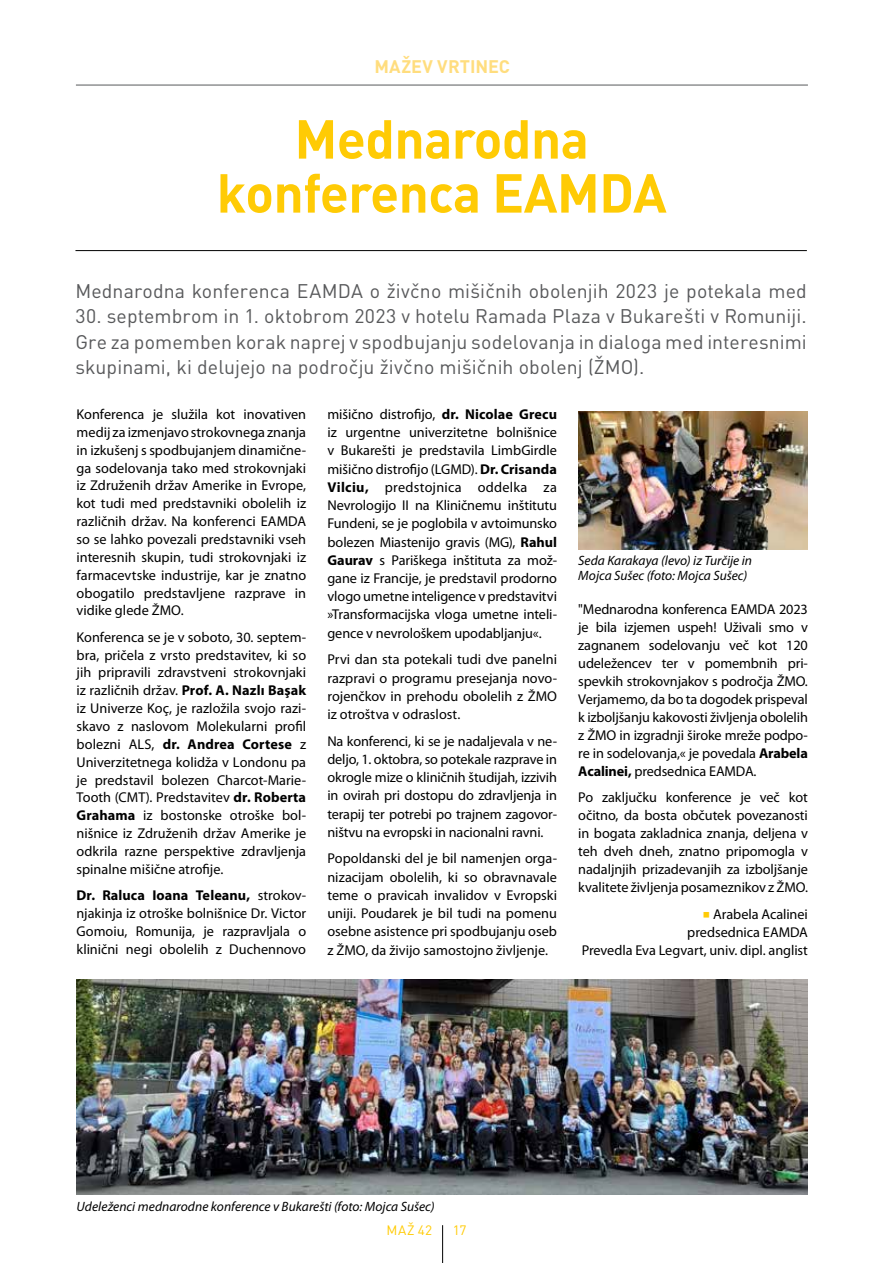
<style>
.page{position:relative;width:893px;height:1263px;background:#fff}
.page>*{position:absolute;margin:0;border:0;box-sizing:border-box;transform-origin:0 0}
.t1{font:700 54px/54px "DIN Pro";letter-spacing:-.01em;color:#ffcb05;text-align:center}
.t2{font:19.5px/25.5px "DIN Pro";letter-spacing:.005em;color:#58595b;text-align:justify}
.t3{font:700 18px "DIN Pro";color:#ffdd7e}
.t4{font:14.25px/18.1px "Myriad Pro";letter-spacing:-.005em;color:#000;text-align:justify}
.t5{font:italic 13.5px/15px "Myriad Pro";color:#000}
.t6{font:13.5px "DIN Pro";letter-spacing:.03em;color:#ffcb05}
.s1{font-weight:700}
.s2{color:#ffcb05}
</style>
<div class="page">
<hr style="left:76px;top:85px;width:732px;height:1px;background:#58595b">
<hr style="left:442px;top:1225px;width:1px;height:38px;background:#000">
<hr style="left:75px;top:250px;width:732px;height:1px;background:#000">
<img style="left:77px;top:979px;width:731px;height:216px">
<img style="left:578px;top:412px;width:230px;height:138px">
<p class="t3" style="left:374px;top:54px;width:137px">MAŽEV VRTINEC</p>
<h1 class="t1" style="left:217px;top:110px;width:452px">Mednarodna konferenca EAMDA</h1>
<h2 class="t2" style="left:75px;top:277px;width:733px">Mednarodna konferenca EAMDA o živčno mišičnih obolenjih 2023 je potekala med</h2>
<h2 class="t2" style="left:75px;top:303px;width:733px">30. septembrom in 1. oktobrom 2023 v hotelu Ramada Plaza v Bukarešti v Romuniji.<br>Gre za pomemben korak naprej v spodbujanju sodelovanja in dialoga med interesnimi skupinami, ki delujejo na področju živčno mišičnih obolenj (ŽMO).</h2>
<p class="t4" style="left:77px;top:405px;width:231px">Konferenca je služila kot inovativen medij za izmenjavo strokovnega znanja in izkušenj s spodbujanjem dinamične&shy;ga sodelovanja tako med strokovnjaki iz Združenih držav Amerike in Evrope, kot tudi med predstavniki obolelih iz različnih držav. Na konferenci EAMDA so se lahko povezali predstavniki vseh interesnih skupin, tudi strokovnjaki iz farmacevtske industrije, kar je znatno obogatilo predstavljene razprave in vidike glede ŽMO.</p>
<p class="t4" style="left:77px;top:628px;width:231px">Konferenca se je v soboto, 30. septem&shy;bra, pričela z vrsto predstavitev, ki so jih pripravili zdravstveni strokovnjaki iz različnih držav. <span class="s1">Prof. A. Nazlı Başak </span>iz Univerze Koç, je razložila svojo razi&shy;skavo z naslovom Molekularni profil bolezni ALS, <span class="s1">dr. Andrea Cortese</span> z Univerzitetnega kolidža v Londonu pa je predstavil bolezen Charcot-Marie-Tooth (CMT). Predstavitev <span class="s1">dr. Roberta Grahama</span> iz bostonske otroške bol&shy;nišnice iz Združenih držav Amerike je odkrila razne perspektive zdravljenja spinalne mišične atrofije.</p>
<p class="t4" style="left:77px;top:886px;width:231px"><span class="s1">Dr. Raluca Ioana Teleanu,</span> strokov&shy;njakinja iz otroške bolnišnice Dr. Victor Gomoiu, Romunija, je razpravljala o klinični negi obolelih z Duchennovo</p>
<p class="t4" style="left:327px;top:405px;width:231px">mišično distrofijo, <span class="s1">dr. Nicolae Grecu </span>iz urgentne univerzitetne bolnišnice v Bukarešti je predstavila LimbGirdle mišično distrofijo (LGMD). <span class="s1">Dr. Crisanda Vilciu,</span> predstojnica oddelka za Nevrologijo II na Kliničnemu inštitutu Fundeni, se je poglobila v avtoimunsko bolezen Miastenijo gravis (MG), <span class="s1">Rahul Gaurav</span> s Pariškega inštituta za mož&shy;gane iz Francije, je predstavil prodorno vlogo umetne inteligence v predstavitvi »Transformacijska vloga umetne inteli&shy;gence v nevrološkem upodabljanju«.</p>
<p class="t4" style="left:327px;top:650px;width:231px">Prvi dan sta potekali tudi dve panelni razpravi o programu presejanja novo&shy;rojenčkov in prehodu obolelih z ŽMO iz otroštva v odraslost.</p>
<p class="t4" style="left:327px;top:732px;width:231px">Na konferenci, ki se je nadaljevala v ne&shy;deljo, 1. oktobra, so potekale razprave in okrogle mize o kliničnih študijah, izzivih in ovirah pri dostopu do zdravljenja in terapij ter potrebi po trajnem zagovor&shy;ništvu na evropski in nacionalni ravni.</p>
<p class="t4" style="left:327px;top:849px;width:231px">Popoldanski del je bil namenjen orga&shy;nizacijam obolelih, ki so obravnavale teme o pravicah invalidov v Evropski uniji. Poudarek je bil tudi na pomenu osebne asistence pri spodbujanju oseb z ŽMO, da živijo samostojno življenje.</p>
<p class="t5" style="left:578px;top:553px;width:175px">Seda Karakaya (levo) iz Turčije in<br>Mojca Sušec (foto: Mojca Sušec)</p>
<p class="t4" style="left:578px;top:599px;width:231px">"Mednarodna konferenca EAMDA 2023 je bila izjemen uspeh! Uživali smo v zagnanem sodelovanju več kot 120 udeležencev ter v pomembnih pri&shy;spevkih strokovnjakov s področja ŽMO.<br>Verjamemo, da bo ta dogodek prispeval k izboljšanju kakovosti življenja obolelih z ŽMO in izgradnji široke mreže podpo&shy;re in sodelovanja,« je povedala <span class="s1">Arabela Acalinei,</span> predsednica EAMDA.</p>
<p class="t4" style="left:578px;top:788px;width:231px">Po zaključku konference je več kot očitno, da bosta občutek povezanosti in bogata zakladnica znanja, deljena v teh dveh dneh, znatno pripomogla v nadaljnjih prizadevanjih za izboljšanje kvalitete življenja posameznikov z ŽMO.</p>
<p class="t4" style="left:582px;top:904px;width:228px;text-align:right"><span class="s2">○</span> Arabela Acalinei<br>predsednica EAMDA<br>Prevedla Eva Legvart, univ. dipl. anglist</p>
<p class="t5" style="left:77px;top:1199px;width:360px">Udeleženci mednarodne konference v Bukarešti (foto: Mojca Sušec)</p>
<p class="t6" style="left:387px;top:1221px;width:47px">MAŽ 42</p>
<p class="t6" style="left:453px;top:1221px;width:15px">17</p>
</div>
